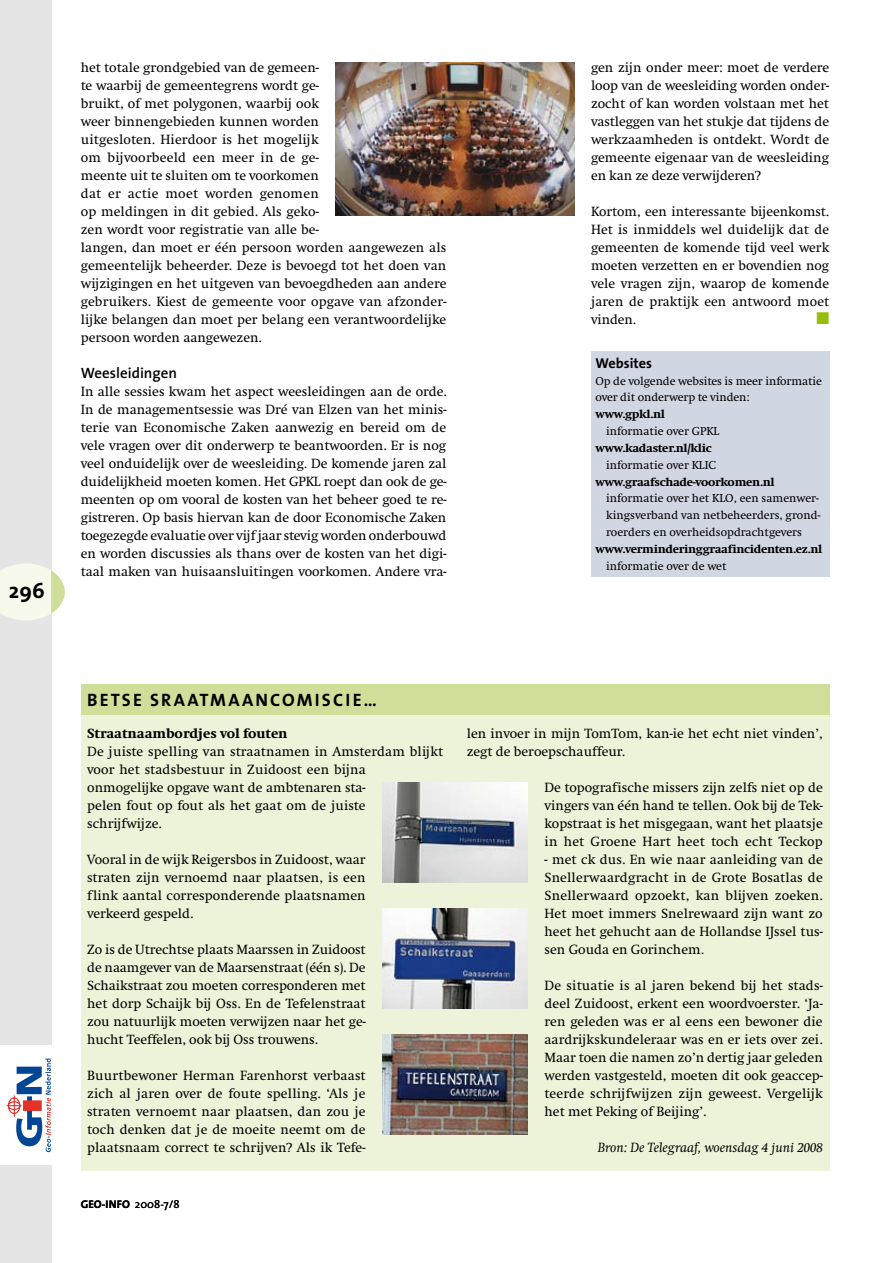
<style>
.page{position:relative;width:893px;height:1263px;background:#fff}
.page>*{position:absolute;margin:0;border:0;box-sizing:border-box;transform-origin:0 0}
.t1{font:700 21.75px "The Sans";color:#000}
.t2{font:18px "The Sans Bold Caps";letter-spacing:.12em;color:#000}
.t3{font:600 15px "The Sans";color:#000}
.t4{font:700 14.25px "The Sans";color:#000}
.t5{font:13.8px/18px "Swift";color:#000;text-align:justify}
.t6{font:italic 13.8px "Swift";color:#000}
.t7{font:800 13.8px "Swift";color:#000}
.t8{font:12.75px "Zapf Dingbats IT Cby BT";color:#97be0d}
.t9{font:12px/16.8px "Swift";color:#000}
.t10{font:800 12px "Swift";letter-spacing:-.02em;color:#000}
.t11{font:700 11.25px "The Sans";color:#000}
.s1{font-weight:400}
</style>
<div class="page">
<div style="left:0;top:0;width:51px;height:1263px;background:#e5e5e6"></div>
<div style="left:0;top:1045px;width:51px;height:119px;background:#fff"></div>
<svg style="left:7px;top:1058px;width:44px;height:94px"></svg>
<svg style="left:0;top:563px;width:65px;height:57px"></svg>
<div style="left:591px;top:351px;width:238px;height:225px;background:#d1d6e3"></div>
<img style="left:336px;top:62px;width:238px;height:154px">
<div style="left:81px;top:702px;width:748px;height:468px;background:#ecf3d9"></div>
<img style="left:383px;top:782px;width:144px;height:100px">
<img style="left:383px;top:908px;width:144px;height:100px">
<img style="left:383px;top:1034px;width:144px;height:100px">
<div style="left:81px;top:684px;width:748px;height:30px;background:#cfdf99"></div>
<h1 class="t1" style="left:9px;top:573px;width:37px">296</h1>
<p class="t5" style="left:81px;top:59px;width:367px;text-align:left">het totale grondgebied van de gemeen-<br>te waarbij de gemeentegrens wordt ge-<br>bruikt, of met polygonen, waarbij ook<br>weer binnengebieden kunnen worden<br>uitgesloten. Hierdoor is het mogelijk<br>om bijvoorbeeld een meer in de ge-<br>meente uit te sluiten om te voorkomen<br>dat er actie moet worden genomen<br>op meldingen in dit gebied. Als geko-<br>zen wordt voor registratie van alle be-<br>langen, dan moet er één persoon worden aangewezen als gemeentelijk beheerder. Deze is bevoegd tot het doen van wijzigingen en het uitgeven van bevoegdheden aan andere gebruikers. Kiest de gemeente voor opgave van afzonder&shy;lijke belangen dan moet per belang een verantwoordelijke persoon worden aangewezen.</p>
<p class="t3" style="left:81px;top:360px;width:98px">Weesleidingen</p>
<p class="t5" style="left:81px;top:383px;width:367px">In alle sessies kwam het aspect weesleidingen aan de orde.<br>In de managementsessie was Dré van Elzen van het minis&shy;terie van Economische Zaken aanwezig en bereid om de vele vragen over dit onderwerp te beantwoorden. Er is nog veel onduidelijk over de weesleiding. De komende jaren zal duidelijkheid moeten komen. Het GPKL roept dan ook de ge&shy;meenten op om vooral de kosten van het beheer goed te re&shy;gistreren. Op basis hiervan kan de door Economische Zaken toegezegde evaluatie over vijf jaar stevig worden onderbouwd en worden discussies als thans over de kosten van het digi&shy;taal maken van huisaansluitingen voorkomen. Andere vra-</p>
<p class="t5" style="left:591px;top:59px;width:240px">gen zijn onder meer: moet de verdere loop van de weesleiding worden onder&shy;zocht of kan worden volstaan met het vastleggen van het stukje dat tijdens de werkzaamheden is ontdekt. Wordt de gemeente eigenaar van de weesleiding en kan ze deze verwijderen?</p>
<p class="t5" style="left:591px;top:203px;width:240px">Kortom, een interessante bijeenkomst.<br>Het is inmiddels wel duidelijk dat de gemeenten de komende tijd veel werk moeten verzetten en er bovendien nog vele vragen zijn, waarop de komende jaren de praktijk een antwoord moet vinden.</p>
<p class="t8" style="left:816px;top:312px;width:14px">■</p>
<p class="t4" style="left:596px;top:351px;width:58px">Websites</p>
<p class="t9" style="left:596px;top:372px;width:228px">Op de volgende websites is meer informatie over dit onderwerp te vinden:</p>
<p class="t10" style="left:596px;top:408px;width:71px">www.gpkl.nl</p>
<p class="t9" style="left:606px;top:423px;width:115px">informatie over GPKL</p>
<p class="t10" style="left:596px;top:441px;width:118px">www.kadaster.nl/klic</p>
<p class="t9" style="left:606px;top:457px;width:111px">informatie over KLIC</p>
<p class="t10" style="left:596px;top:475px;width:181px">www.graafschade-voorkomen.nl</p>
<p class="t9" style="left:606px;top:490px;width:216px;text-align:justify">informatie over het KLO, een samenwer&shy;kingsverband van netbeheerders, grond&shy;roerders en overheidsopdrachtgevers</p>
<p class="t10" style="left:596px;top:542px;width:228px">www.verminderinggraafincidenten.ez.nl</p>
<p class="t9" style="left:606px;top:558px;width:122px">informatie over de wet</p>
<h2 class="t2" style="left:87px;top:684px;width:291px">BETSE S RAATMAANCOMISCIE…</h2>
<p class="t7" style="left:87px;top:726px;width:202px">Straatnaambordjes vol fouten</p>
<p class="t5" style="left:87px;top:743px;width:358px;text-align:left">De juiste spelling van straatnamen in Amsterdam blijkt voor het stadsbestuur in Zuidoost een bijna onmogelijke opgave want de ambtenaren sta-<br>pelen fout op fout als het gaat om de juiste schrijfwijze.</p>
<p class="t5" style="left:87px;top:851px;width:280px">Vooral in de wijk Reigersbos in Zuidoost, waar straten zijn vernoemd naar plaatsen, is een flink aantal corresponderende plaatsnamen verkeerd gespeld.</p>
<p class="t5" style="left:87px;top:941px;width:280px">Zo is de Utrechtse plaats Maarssen in Zuidoost de naamgever van de Maarsenstraat (één s). De Schaikstraat zou moeten corresponderen met het dorp Schaijk bij Oss. En de Tefelenstraat zou natuurlijk moeten verwijzen naar het ge&shy;hucht Teeffelen, ook bij Oss trouwens.</p>
<p class="t5" style="left:87px;top:1067px;width:280px">Buurtbewoner Herman Farenhorst verbaast zich al jaren over de foute spelling. ‘Als je straten vernoemt naar plaatsen, dan zou je toch denken dat je de moeite neemt om de plaatsnaam correct te schrijven? Als ik Tefe-</p>
<p class="t11" style="left:81px;top:1195px;width:100px">GEO-INFO <span class="s1">2008-7/8</span></p>
<p class="t5" style="left:467px;top:725px;width:358px">len invoer in mijn TomTom, kan-ie het echt niet vinden’, zegt de beroepschauffeur.</p>
<p class="t5" style="left:544px;top:779px;width:280px">De topografische missers zijn zelfs niet op de vingers van één hand te tellen. Ook bij de Tek&shy;kopstraat is het misgegaan, want het plaatsje in het Groene Hart heet toch echt Teckop</p>
<p class="t5" style="left:544px;top:851px;width:280px">- met ck dus. En wie naar aanleiding van de Snellerwaardgracht in de Grote Bosatlas de Snellerwaard opzoekt, kan blijven zoeken.<br>Het moet immers Snelrewaard zijn want zo heet het gehucht aan de Hollandse IJssel tus&shy;sen Gouda en Gorinchem.</p>
<p class="t5" style="left:544px;top:977px;width:280px">De situatie is al jaren bekend bij het stads&shy;deel Zuidoost, erkent een woordvoerster. ‘Ja&shy;ren geleden was er al eens een bewoner die aardrijkskundeleraar was en er iets over zei.<br>Maar toen die namen zo’n dertig jaar geleden werden vastgesteld, moeten dit ook geaccep&shy;teerde schrijfwijzen zijn geweest. Vergelijk het met Peking of Beijing’.</p>
<p class="t6" style="left:598px;top:1140px;width:227px">Bron: De Telegraaf, woensdag 4 juni 2008</p>
</div>
